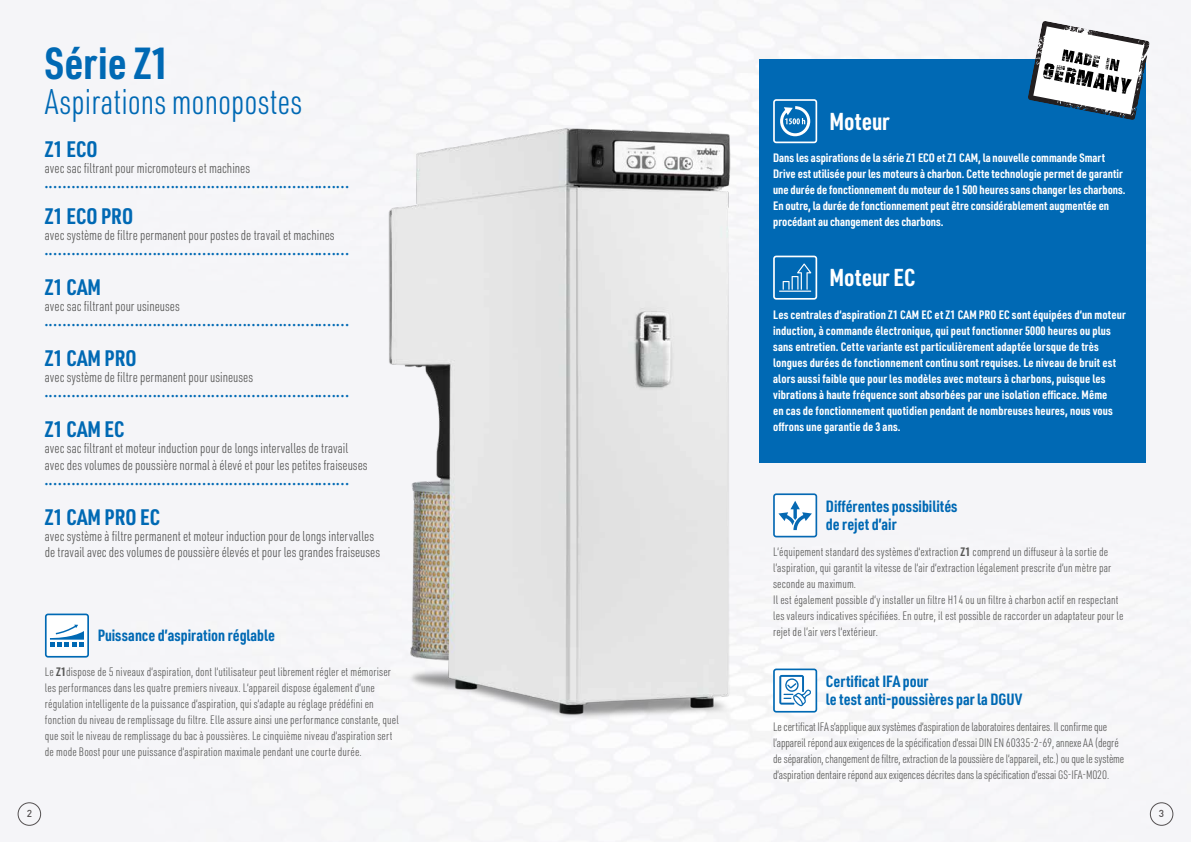
<style>
.page{position:relative;width:1191px;height:842px;background:#fff}
.page>*{position:absolute;margin:0;border:0;box-sizing:border-box;transform-origin:0 0}
.t1{font:700 44px "URWDIN Cond";color:#0069b4}
.t2{font:300 35px "URWDIN Cond";color:#0069b4}
.t3{font:700 24px "URWDIN Cond";color:#fff}
.t4{font:700 22px "URWDIN Cond";color:#0069b4}
.t5{font:700 16px/18px "URWDIN Cond";color:#0069b4}
.t6{font:300 14px/16px "URWDIN Cond";color:#575756}
.t7{font:300 12px/16px "URWDIN Cond";letter-spacing:.01em;color:#575756}
.t8{font:700 12px/16px "URWDIN Cond";letter-spacing:.01em;color:#fff}
.t9{font:300 12px/16px "URWDIN Cond";letter-spacing:-.01em;color:#575756}
.t10{font:500 10px "DIN";color:#545051}
.t11{font:9px "Minion Pro";color:#0069b4}
.s1{font-weight:700}
</style>
<div class="page">
<div style="left:17px;top:0;width:1174px;height:842px;background:#f5f5f8"></div>
<div style="left:759px;top:59px;width:387px;height:404px;background:#0069b4"></div>
<svg style="left:1027px;top:21px;width:122px;height:99px"></svg>
<svg style="left:45px;top:613px;width:44px;height:45px"></svg>
<svg style="left:773px;top:668px;width:44px;height:44px"></svg>
<svg style="left:773px;top:493px;width:44px;height:44px"></svg>
<img style="left:375px;top:88px;width:374px;height:665px">
<svg style="left:773px;top:256px;width:44px;height:44px"></svg>
<hr style="left:779px;top:291px;width:32px;height:1px;background:#fff">
<div style="left:18px;top:802px;width:23px;height:24px;border:1px solid #545051;border-radius:50%"></div>
<div style="left:1150px;top:802px;width:23px;height:24px;border:1px solid #545051;border-radius:50%"></div>
<svg style="left:773px;top:99px;width:44px;height:44px"></svg>
<h1 class="t1" style="left:45px;top:34px;width:126px">Série Z1</h1>
<h2 class="t2" style="left:45px;top:79px;width:259px">Aspirations monopostes</h2>
<h3 class="t4" style="left:45px;top:135px;width:54px">Z1 ECO</h3>
<p class="t6" style="left:45px;top:160px;width:207px">avec sac filtrant pour micromoteurs et machines</p>
<p class="t11" style="left:45px;top:181px;width:306px">•• • • •• • • •• • • •• • • •• • • •• • • •• • • •• • • •• • • •• • • •• • • •• • • •• • • •• • • •• • • •• • • •• • •</p>
<h3 class="t4" style="left:45px;top:202px;width:90px">Z1 ECO PRO</h3>
<p class="t6" style="left:45px;top:227px;width:291px">avec système de filtre permanent pour postes de travail et machines</p>
<p class="t11" style="left:45px;top:248px;width:306px">•• • • •• • • •• • • •• • • •• • • •• • • •• • • •• • • •• • • •• • • •• • • •• • • •• • • •• • • •• • • •• • • •• • •</p>
<h3 class="t4" style="left:45px;top:273px;width:58px">Z1 CAM</h3>
<p class="t6" style="left:45px;top:298px;width:136px">avec sac filtrant pour usineuses</p>
<p class="t11" style="left:45px;top:319px;width:306px">•• • • •• • • •• • • •• • • •• • • •• • • •• • • •• • • •• • • •• • • •• • • •• • • •• • • •• • • •• • • •• • • •• • •</p>
<h3 class="t4" style="left:45px;top:344px;width:93px">Z1 CAM PRO</h3>
<p class="t6" style="left:45px;top:369px;width:210px">avec système de filtre permanent pour usineuses</p>
<p class="t11" style="left:45px;top:390px;width:306px">•• • • •• • • •• • • •• • • •• • • •• • • •• • • •• • • •• • • •• • • •• • • •• • • •• • • •• • • •• • • •• • • •• • •</p>
<h3 class="t4" style="left:45px;top:415px;width:81px">Z1 CAM EC</h3>
<p class="t6" style="left:45px;top:440px;width:324px">avec sac filtrant et moteur induction pour de longs intervalles de travail avec des volumes de poussière normal à élevé et pour les petites fraiseuses</p>
<p class="t11" style="left:45px;top:477px;width:306px">•• • • •• • • •• • • •• • • •• • • •• • • •• • • •• • • •• • • •• • • •• • • •• • • •• • • •• • • •• • • •• • • •• • •</p>
<h3 class="t4" style="left:45px;top:502px;width:117px">Z1 CAM PRO EC</h3>
<p class="t6" style="left:45px;top:527px;width:337px">avec système à filtre permanent et moteur induction pour de longs intervalles de travail avec des volumes de poussière élevés et pour les grandes fraiseuses</p>
<h3 class="t3" style="left:829px;top:105px;width:62px">Moteur</h3>
<p class="t8" style="left:773px;top:150px;width:354px">Dans les aspirations de la série Z1 ECO et Z1 CAM, la nouvelle commande Smart Drive est utilisée pour les moteurs à charbon. Cette technologie permet de garantir une durée de fonctionnement du moteur de 1 500 heures sans changer les charbons.<br>En outre, la durée de fonctionnement peut être considérablement augmentée en procédant au changement des charbons.</p>
<h3 class="t3" style="left:829px;top:261px;width:87px">Moteur EC</h3>
<p class="t8" style="left:773px;top:306px;width:354px">Les centrales d‘aspiration Z1 CAM EC et Z1 CAM PRO EC sont équipées d‘un moteur induction, à commande électronique, qui peut fonctionner 5000 heures ou plus sans entretien. Cette variante est particulièrement adaptée lorsque de très longues durées de fonctionnement continu sont requises. Le niveau de bruit est alors aussi faible que pour les modèles avec moteurs à charbons, puisque les vibrations à haute fréquence sont absorbées par une isolation efficace. Même<br>en cas de fonctionnement quotidien pendant de nombreuses heures, nous vous offrons une garantie de 3 ans.</p>
<h3 class="t5" style="left:826px;top:497px;width:133px">Différentes possibilités de rejet d’air</h3>
<p class="t7" style="left:773px;top:543px;width:352px">L‘équipement standard des systèmes d‘extraction <span class="s1">Z1</span> comprend un diffuseur à la sortie de l’aspiration, qui garantit la vitesse de l‘air d‘extraction légalement prescrite d‘un mètre par seconde au maximum.<br>Il est également possible d‘y installer un filtre H14 ou un filtre à charbon actif en respectant les valeurs indicatives spécifiées. En outre, il est possible de raccorder un adaptateur pour le rejet de l’air vers l‘extérieur.</p>
<h3 class="t5" style="left:98px;top:626px;width:179px">Puissance d’aspiration réglable</h3>
<p class="t7" style="left:45px;top:663px;width:355px">Le <span class="s1">Z1</span>dispose de 5 niveaux d‘aspiration, dont l‘utilisateur peut librement régler et mémoriser les performances dans les quatre premiers niveaux. L‘appareil dispose également d‘une régulation intelligente de la puissance d‘aspiration, qui s‘adapte au réglage prédéfini en fonction du niveau de remplissage du filtre. Elle assure ainsi une performance constante, quel que soit le niveau de remplissage du bac à poussières. Le cinquième niveau d‘aspiration sert de mode Boost pour une puissance d‘aspiration maximale pendant une courte durée.</p>
<h3 class="t5" style="left:826px;top:672px;width:198px">Certificat IFA pour<br>le test anti-poussières par la DGUV</h3>
<p class="t9" style="left:773px;top:718px;width:353px">Le certificat IFA s‘applique aux systèmes d‘aspiration de laboratoires dentaires. Il confirme que l’appareil répond aux exigences de la spécification d‘essai DIN EN 60335-2-69, annexe AA (degré de séparation, changement de filtre, extraction de la poussière de l‘appareil, etc.) ou que le système d‘aspiration dentaire répond aux exigences décrites dans la spécification d‘essai GS-IFA-M020.</p>
<p class="t10" style="left:27px;top:807px;width:7px">2</p>
<p class="t10" style="left:1159px;top:807px;width:7px">3</p>
</div>
